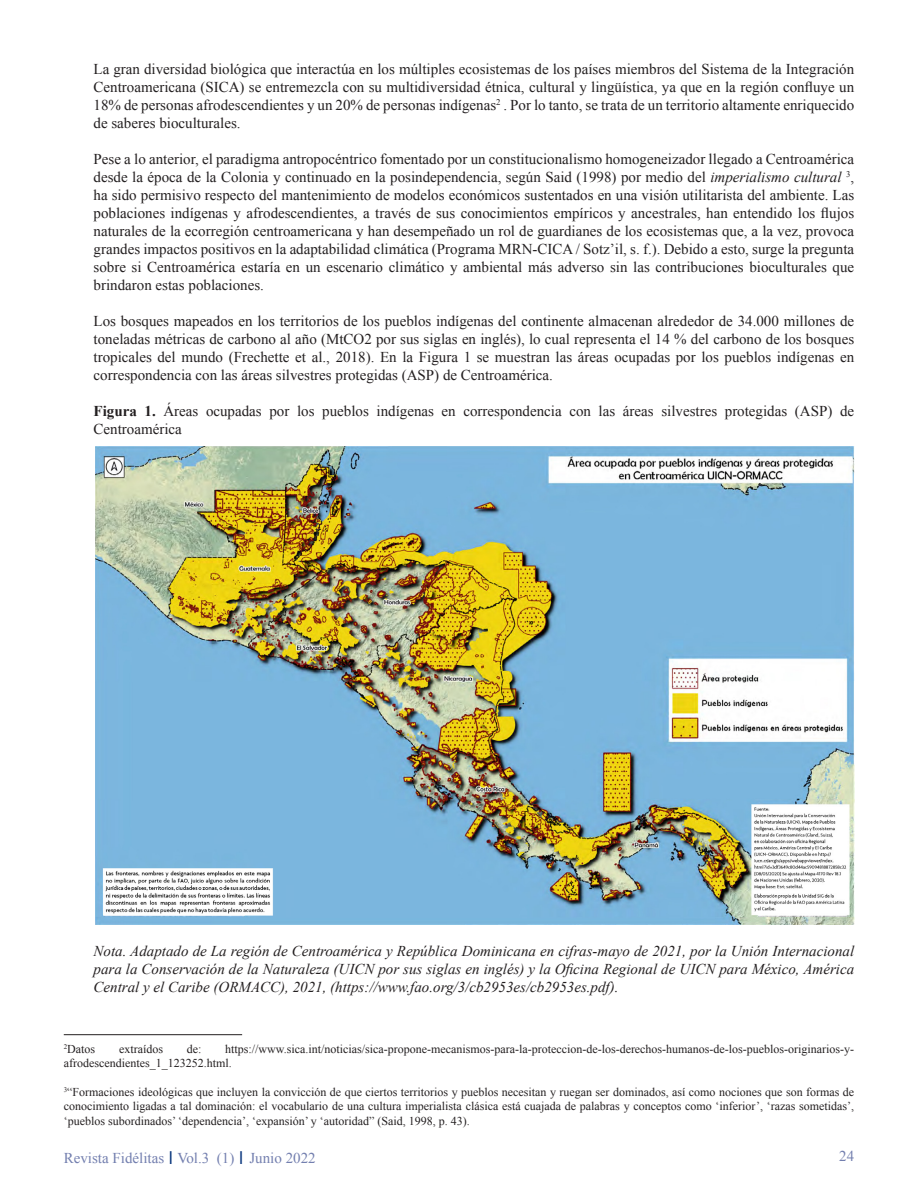
<style>
.page{position:relative;width:918px;height:1188px;background:#fff}
.page>*{position:absolute;margin:0;border:0;box-sizing:border-box;transform-origin:0 0}
.t1{font:15px/18px "Times New Roman";color:#231f20;text-align:justify}
.t2{font:italic 15px/18px "Times New Roman";color:#231f20;text-align:justify}
.t3{font:15px "Times New Roman";color:#737faf}
.t4{font:12px/14.4px "Times New Roman";color:#231f20}
.s1{font-style:italic}
.s2{font-weight:700}
.s3{font-size:21px;color:#08357c}
</style>
<div class="page">
<img style="left:95px;top:446px;width:759px;height:478px">
<hr style="left:64px;top:1034px;width:178px;height:1px;background:#231f20">
<p class="t1" style="left:94px;top:60px;width:762px">La gran diversidad biológica que interactúa en los múltiples ecosistemas de los países miembros del Sistema de la Integración Centroamericana (SICA) se entremezcla con su multidiversidad étnica, cultural y lingüística, ya que en la región confluye un 18% de personas afrodescendientes y un 20% de personas indígenas<sup>2</sup> . Por lo tanto, se trata de un territorio altamente enriquecido de saberes bioculturales.</p>
<p class="t1" style="left:94px;top:150px;width:762px">Pese a lo anterior, el paradigma antropocéntrico fomentado por un constitucionalismo homogeneizador llegado a Centroamérica desde la época de la Colonia y continuado en la posindependencia, según Said (1998) por medio del <span class="s1">imperialismo cultural</span> <sup>3</sup>, ha sido permisivo respecto del mantenimiento de modelos económicos sustentados en una visión utilitarista del ambiente. Las poblaciones indígenas y afrodescendientes, a través de sus conocimientos empíricos y ancestrales, han entendido los flujos naturales de la ecorregión centroamericana y han desempeñado un rol de guardianes de los ecosistemas que, a la vez, provoca grandes impactos positivos en la adaptabilidad climática (Programa MRN-CICA / Sotz’il, s. f.). Debido a esto, surge la pregunta sobre si Centroamérica estaría en un escenario climático y ambiental más adverso sin las contribuciones bioculturales que brindaron estas poblaciones.</p>
<p class="t1" style="left:94px;top:312px;width:762px">Los bosques mapeados en los territorios de los pueblos indígenas del continente almacenan alrededor de 34.000 millones de toneladas métricas de carbono al año (MtCO2 por sus siglas en inglés), lo cual representa el 14 % del carbono de los bosques tropicales del mundo (Frechette et al., 2018). En la Figura 1 se muestran las áreas ocupadas por los pueblos indígenas en correspondencia con las áreas silvestres protegidas (ASP) de Centroamérica.</p>
<p class="t1" style="left:94px;top:402px;width:762px"><span class="s2">Figura 1.</span> Áreas ocupadas por los pueblos indígenas en correspondencia con las áreas silvestres protegidas (ASP) de<br>Centroamérica</p>
<p class="t2" style="left:94px;top:942px;width:762px">Nota. Adaptado de La región de Centroamérica y República Dominicana en cifras-mayo de 2021, por la Unión Internacional para la Conservación de la Naturaleza (UICN por sus siglas en inglés) y la Oficina Regional de UICN para México, América Central y el Caribe (ORMACC), 2021, (https://www.fao.org/3/cb2953es/cb2953es.pdf).</p>
<p class="t4" style="left:64px;top:1041px;width:33px"><sup>2</sup>Datos</p>
<p class="t4" style="left:119px;top:1041px;width:45px">extraídos</p>
<p class="t4" style="left:187px;top:1041px;width:16px">de:</p>
<p class="t4" style="left:64px;top:1041px;width:792px;text-indent:161px">https://www.sica.int/noticias/sica-propone-mecanismos-para-la-proteccion-de-los-derechos-humanos-de-los-pueblos-originarios-y&shy;afrodescendientes_1_123252.html.</p>
<p class="t4" style="left:64px;top:1085px;width:792px;text-align:justify"><sup>3</sup>“Formaciones ideológicas que incluyen la convicción de que ciertos territorios y pueblos necesitan y ruegan ser dominados, así como nociones que son formas de conocimiento ligadas a tal dominación: el vocabulario de una cultura imperialista clásica está cuajada de palabras y conceptos como ‘inferior’, ‘razas sometidas’, ‘pueblos subordinados’ ‘dependencia’, ‘expansión’ y ‘autoridad” (Said, 1998, p. 43).</p>
<p class="t3" style="left:64px;top:1148px;width:253px">Revista Fidélitas <span class="s3">׀</span> Vol.3 (1) <span class="s3">׀</span> Junio 2022</p>
<p class="t3" style="left:839px;top:1146px;width:16px">24</p>
</div>
